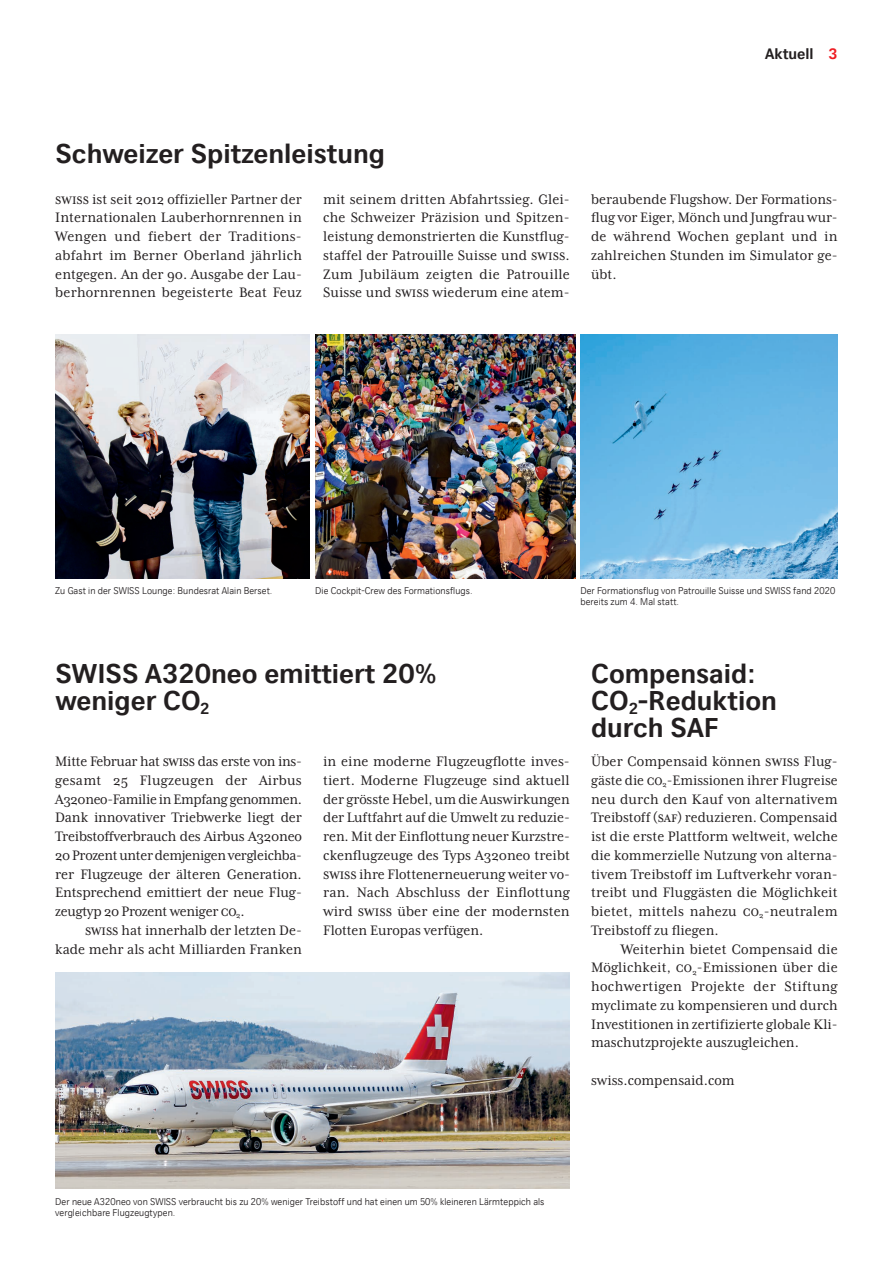
<style>
.page{position:relative;width:893px;height:1263px;background:#fff}
.page>*{position:absolute;margin:0;border:0;box-sizing:border-box;transform-origin:0 0}
.t1{font:700 27px/27px "CH Sans";color:#231f20}
.t2{font:15.75px/18.8px "Mrs Eaves XL Serif Nar OT";color:#231f20;text-align:justify}
.t3{font:700 15px "CH Sans";color:#231f20}
.t4{font:300 9.75px/11.2px "CH Sans";letter-spacing:.01em;color:#231f20}
.s1{color:#ee1d23}
</style>
<div class="page">
<img style="left:55px;top:972px;width:515px;height:217px">
<img style="left:315px;top:335px;width:260px;height:244px">
<img style="left:580px;top:335px;width:258px;height:244px">
<img style="left:55px;top:335px;width:255px;height:244px">
<p class="t3" style="left:765px;top:45px;width:74px">Aktuell <span class="s1">3</span></p>
<h1 class="t1" style="left:55px;top:141px;width:331px">Schweizer Spitzenleistung</h1>
<p class="t2" style="left:55px;top:189px;width:248px;text-align:left">SWISS ist seit 2012 offizieller Partner der Internationalen Lauberhornrennen in Wengen und fiebert der Traditions&shy;abfahrt im Berner Oberland jährlich entgegen. An der 90. Ausgabe der Lau&shy;berhornrennen begeisterte Beat Feuz</p>
<p class="t2" style="left:323px;top:189px;width:248px">mit seinem dritten Abfahrtssieg. Glei&shy;che Schweizer Präzision und Spitzen&shy;leistung demonstrierten die Kunstflug&shy;staffel der Patrouille Suisse und SWISS.<br>Zum Jubiläum zeigten die Patrouille Suisse und SWISS wiederum eine atem-</p>
<p class="t2" style="left:591px;top:189px;width:248px">beraubende Flugshow. Der Formations&shy;flug vor Eiger, Mönch und Jungfrau wur&shy;de während Wochen geplant und in zahlreichen Stunden im Simulator ge&shy;übt.</p>
<p class="t4" style="left:55px;top:585px;width:219px">Zu Gast in der SWISS Lounge: Bundesrat Alain Berset.</p>
<p class="t4" style="left:315px;top:585px;width:159px">Die Cockpit-Crew des Formationsflugs.</p>
<p class="t4" style="left:580px;top:585px;width:256px">Der Formationsflug von Patrouille Suisse und SWISS fand 2020 bereits zum 4. Mal statt.</p>
<h1 class="t1" style="left:55px;top:660px;width:383px">SWISS A320neo emittiert 20% weniger CO<sub>2</sub></h1>
<p class="t2" style="left:55px;top:752px;width:248px">Mitte Februar hat SWISS das erste von ins&shy;gesamt 25 Flugzeugen der Airbus A320neo-Familie in Empfang genommen.<br>Dank innovativer Triebwerke liegt der Treibstoffverbrauch des Airbus A320neo 20 Prozent unter demjenigen vergleichba&shy;rer Flugzeuge der älteren Generation.<br>Entsprechend emittiert der neue Flug&shy;zeugtyp 20 Prozent weniger CO<sub>2</sub>.</p>
<p class="t2" style="left:55px;top:921px;width:248px;text-align:right">SWI SS hat innerhalb der letzten De&shy;kade mehr als acht Milliarden Franken</p>
<p class="t2" style="left:323px;top:752px;width:248px">in eine moderne Flugzeugflotte inves&shy;tiert. Moderne Flugzeuge sind aktuell der grösste Hebel, um die Auswirkungen der Luftfahrt auf die Umwelt zu reduzie&shy;ren. Mit der Einflottung neuer Kurzstre&shy;ckenflugzeuge des Typs A320neo treibt SWI SS ihre Flottenerneuerung weiter vo&shy;ran. Nach Abschluss der Einflottung wird SWISS über eine der modernsten Flotten Europas verfügen.</p>
<h1 class="t1" style="left:591px;top:660px;width:187px">Compensaid:<br>CO<sub>2</sub>-Reduktion durch SAF</h1>
<p class="t2" style="left:591px;top:752px;width:248px">Über Compensaid können SWISS Flug&shy;gäste die CO<sub>2</sub>-Emissionen ihrer Flugreise neu durch den Kauf von alternativem Treibstoff (SAF) reduzieren. Compensaid ist die erste Plattform weltweit, welche die kommerzielle Nutzung von alterna&shy;tivem Treibstoff im Luftverkehr voran&shy;treibt und Fluggästen die Möglichkeit bietet, mittels nahezu CO<sub>2</sub>-neutralem Treibstoff zu fliegen.</p>
<p class="t2" style="left:591px;top:939px;width:248px;text-indent:30px">Weiterhin bietet Compensaid die Möglichkeit, CO<sub>2</sub>-Emissionen über die hochwertigen Projekte der Stiftung myclimate zu kompensieren und durch Investitionen in zertifizierte globale Kli&shy;maschutzprojekte auszugleichen.</p>
<p class="t2" style="left:591px;top:1071px;width:145px">swiss.compensaid.com</p>
<p class="t4" style="left:55px;top:1196px;width:491px">Der neue A320neo von SWISS verbraucht bis zu 20% weniger Treibstoff und hat einen um 50% kleineren Lärmteppich als vergleichbare Flugzeugtypen.</p>
</div>
